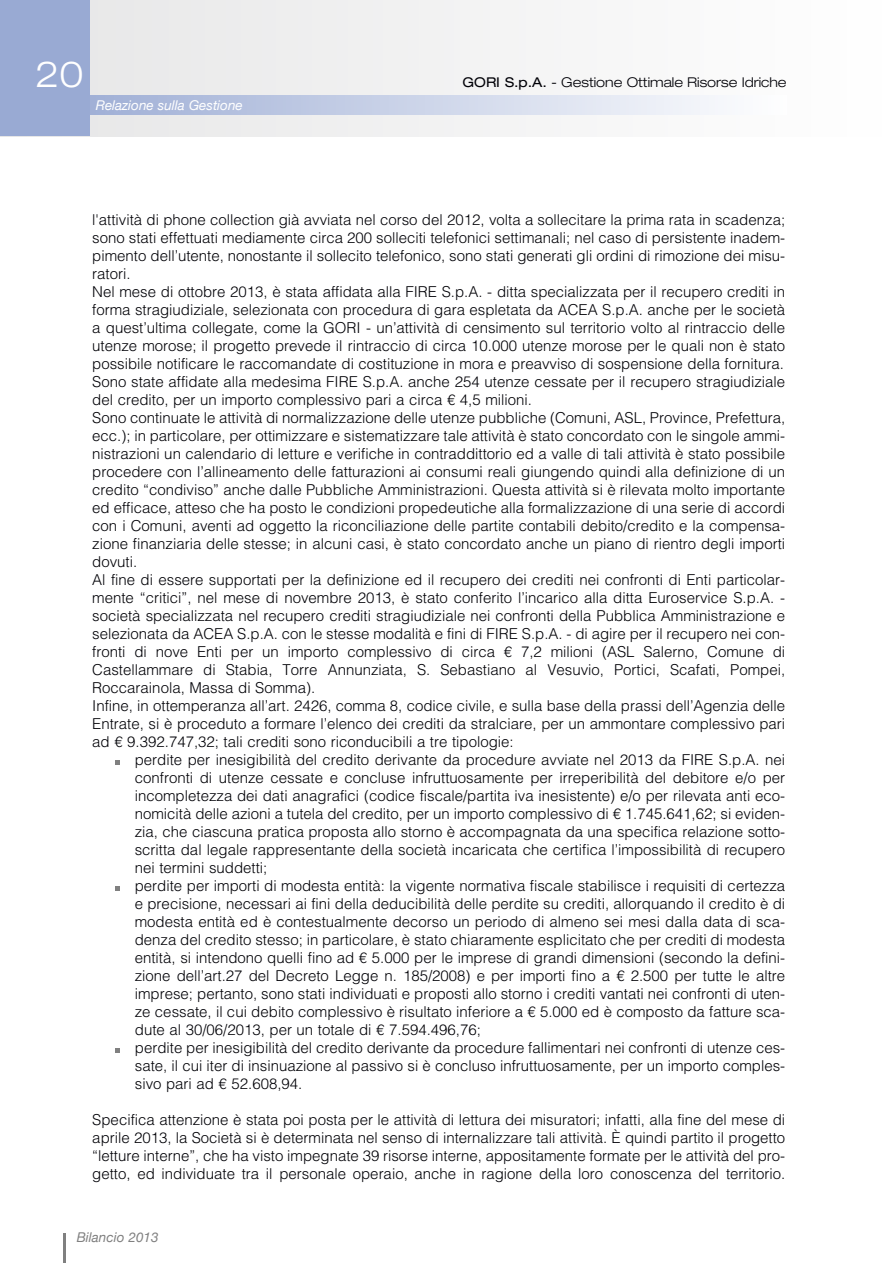
<style>
.page{position:relative;width:893px;height:1263px;background:#fff}
.page>*{position:absolute;margin:0;border:0;box-sizing:border-box;transform-origin:0 0}
.t1{font:300 expanded 36px "Helvetica Neue LT Std";color:#fff}
.t2{font:300 15px/18px "Helvetica";color:#000006}
.t3{font:300 expanded 13.5px "Helvetica Neue LT Std";color:#000006}
.t4{font:italic 13.5px "Helvetica Neue";color:#fff}
.t5{font:italic 13.5px "Helvetica Neue";color:#808080}
.s1{font-weight:400}
</style>
<div class="page">
<div style="left:0;top:0;width:893px;height:136px;background:#f4f4f4"></div>
<div style="left:35px;top:96px;width:752px;height:18px;background:linear-gradient(to right,#99aad3,#fefeff)"></div>
<div style="left:0;top:0;width:89px;height:136px;background:#99aad3"></div>
<svg style="left:115px;top:761px;width:4px;height:4px"></svg>
<svg style="left:115px;top:887px;width:4px;height:4px"></svg>
<svg style="left:115px;top:1049px;width:4px;height:4px"></svg>
<hr style="left:64px;top:1233px;width:2px;height:30px;background:#808080">
<h1 class="t1" style="left:35px;top:62px;width:50px">20</h1>
<p class="t4" style="left:96px;top:97px;width:148px">Relazione sulla Gestione</p>
<p class="t3" style="left:463px;top:77px;width:326px"><span class="s1">GORI S.p.A.</span> - Gestione Ottimale Risorse Idriche</p>
<p class="t2" style="left:92px;top:209px;width:694px">l'attività di phone collection già avviata nel corso del 2012, volta a sollecitare la prima rata in scadenza; sono stati effettuati mediamente circa 200 solleciti telefonici settimanali; nel caso di persistente inadem&shy;pimento dell’utente, nonostante il sollecito telefonico, sono stati generati gli ordini di rimozione dei misu&shy;ratori.<br>Nel mese di ottobre 2013, è stata affidata alla FIRE S.p.A. - ditta specializzata per il recupero crediti in forma stragiudiziale, selezionata con procedura di gara espletata da ACEA S.p.A. anche per le società a quest’ultima collegate, come la GORI - un’attività di censimento sul territorio volto al rintraccio delle utenze morose; il progetto prevede il rintraccio di circa 10.000 utenze morose per le quali non è stato possibile notificare le raccomandate di costituzione in mora e preavviso di sospensione della fornitura.<br>Sono state affidate alla medesima FIRE S.p.A. anche 254 utenze cessate per il recupero stragiudiziale del credito, per un importo complessivo pari a circa € 4,5 milioni.<br>Sono continuate le attività di normalizzazione delle utenze pubbliche (Comuni, ASL, Province, Prefettura, ecc.); in particolare, per ottimizzare e sistematizzare tale attività è stato concordato con le singole ammi&shy;nistrazioni un calendario di letture e verifiche in contraddittorio ed a valle di tali attività è stato possibile procedere con l’allineamento delle fatturazioni ai consumi reali giungendo quindi alla definizione di un credito “condiviso” anche dalle Pubbliche Amministrazioni. Questa attività si è rilevata molto importante ed efficace, atteso che ha posto le condizioni propedeutiche alla formalizzazione di una serie di accordi con i Comuni, aventi ad oggetto la riconciliazione delle partite contabili debito/credito e la compensa&shy;zione finanziaria delle stesse; in alcuni casi, è stato concordato anche un piano di rientro degli importi dovuti.<br>Al fine di essere supportati per la definizione ed il recupero dei crediti nei confronti di Enti particolar&shy;mente “critici”, nel mese di novembre 2013, è stato conferito l’incarico alla ditta Euroservice S.p.A. - società specializzata nel recupero crediti stragiudiziale nei confronti della Pubblica Amministrazione e selezionata da ACEA S.p.A. con le stesse modalità e fini di FIRE S.p.A. - di agire per il recupero nei con&shy;fronti di nove Enti per un importo complessivo di circa € 7,2 milioni (ASL Salerno, Comune di Castellammare di Stabia, Torre Annunziata, S. Sebastiano al Vesuvio, Portici, Scafati, Pompei, Roccarainola, Massa di Somma).<br>Infine, in ottemperanza all’art. 2426, comma 8, codice civile, e sulla base della prassi dell’Agenzia delle Entrate, si è proceduto a formare l’elenco dei crediti da stralciare, per un ammontare complessivo pari ad € 9.392.747,32; tali crediti sono riconducibili a tre tipologie:</p>
<p class="t2" style="left:135px;top:749px;width:652px">perdite per inesigibilità del credito derivante da procedure avviate nel 2013 da FIRE S.p.A. nei confronti di utenze cessate e concluse infruttuosamente per irreperibilità del debitore e/o per incompletezza dei dati anagrafici (codice fiscale/partita iva inesistente) e/o per rilevata anti eco&shy;nomicità delle azioni a tutela del credito, per un importo complessivo di € 1.745.641,62; si eviden&shy;zia, che ciascuna pratica proposta allo storno è accompagnata da una specifica relazione sotto&shy;scritta dal legale rappresentante della società incaricata che certifica l’impossibilità di recupero nei termini suddetti;<br>perdite per importi di modesta entità: la vigente normativa fiscale stabilisce i requisiti di certezza e precisione, necessari ai fini della deducibilità delle perdite su crediti, allorquando il credito è di modesta entità ed è contestualmente decorso un periodo di almeno sei mesi dalla data di sca&shy;denza del credito stesso; in particolare, è stato chiaramente esplicitato che per crediti di modesta entità, si intendono quelli fino ad € 5.000 per le imprese di grandi dimensioni (secondo la defini&shy;zione dell’art.27 del Decreto Legge n. 185/2008) e per importi fino a € 2.500 per tutte le altre imprese; pertanto, sono stati individuati e proposti allo storno i crediti vantati nei confronti di uten&shy;ze cessate, il cui debito complessivo è risultato inferiore a € 5.000 ed è composto da fatture sca&shy;dute al 30/06/2013, per un totale di € 7.594.496,76;<br>perdite per inesigibilità del credito derivante da procedure fallimentari nei confronti di utenze ces&shy;sate, il cui iter di insinuazione al passivo si è concluso infruttuosamente, per un importo comples&shy;sivo pari ad € 52.608,94.</p>
<p class="t2" style="left:92px;top:1109px;width:694px;text-align:justify">Specifica attenzione è stata poi posta per le attività di lettura dei misuratori; infatti, alla fine del mese di aprile 2013, la Società si è determinata nel senso di internalizzare tali attività. È quindi partito il progetto “letture interne”, che ha visto impegnate 39 risorse interne, appositamente formate per le attività del pro&shy;getto, ed individuate tra il personale operaio, anche in ragione della loro conoscenza del territorio.</p>
<p class="t5" style="left:77px;top:1229px;width:83px">Bilancio 2013</p>
</div>
